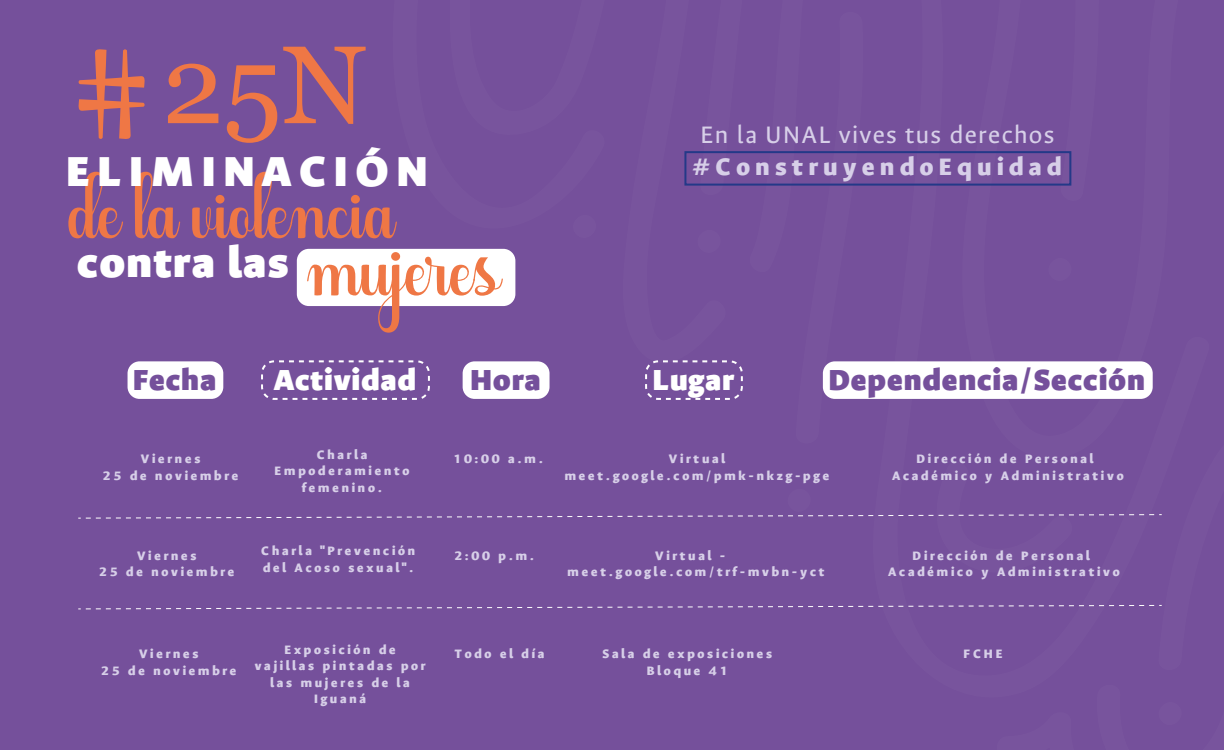
<style>
.page{position:relative;width:1224px;height:750px;background:#75509b}
.page>*{position:absolute;margin:0;border:0;box-sizing:border-box;transform-origin:0 0}
.t1{font:67.3px "Gloritta Script";color:#ef7745}
.t2{font:900 47.1px/91.6px "Ancizar Sans";letter-spacing:.175em;color:#fff}
.t3{font:900 32.6px "Ancizar Sans";letter-spacing:.04em;color:#75509b}
.t4{font:900 32.6px "Ancizar Sans";letter-spacing:.04em;color:#fff}
.t5{font:26.8px "Ancizar Sans";letter-spacing:.05em;color:#d7cfe8}
.t6{font:900 26.8px "Ancizar Sans";letter-spacing:.2em;color:#d7cfe8}
.t7{font:900 13.7px/16.5px "Ancizar Sans";letter-spacing:.2em;color:#d7cfe8;text-align:center}
.s1{font-family:"Gloritta Script";font-weight:400;font-size:67.3px;color:#ef7745}
</style>
<div class="page">
<svg style="left:699px;top:151px;width:373px;height:35px"></svg>
<div style="left:684px;top:151px;width:387px;height:34px;border:2px solid #243988"></div>
<div style="left:297px;top:249px;width:218px;height:57px;background:#fff;border-radius:12px"></div>
<svg style="left:168px;top:64px;width:50px;height:59px"></svg>
<svg style="left:227px;top:65px;width:50px;height:78px"></svg>
<svg style="left:283px;top:47px;width:83px;height:77px"></svg>
<svg style="left:78px;top:49px;width:67px;height:90px"></svg>
<div style="left:128px;top:361px;width:95px;height:38px;background:#fff;border-radius:12px"></div>
<div style="left:463px;top:361px;width:87px;height:38px;background:#fff;border-radius:12px"></div>
<div style="left:823px;top:361px;width:330px;height:38px;background:#fff;border-radius:12px"></div>
<div style="left:645px;top:360px;width:98px;height:40px;border:2px dashed #fff;border-radius:12px"></div>
<div style="left:261px;top:360px;width:169px;height:40px;border:2px dashed #fff;border-radius:12px"></div>
<svg style="left:78px;top:514px;width:1084px;height:96px"></svg>
<h3 class="t5" style="left:700px;top:119px;width:356px">En la UNAL vives tus derechos</h3>
<h3 class="t6" style="left:693px;top:149px;width:370px">#ConstruyendoEquidad</h3>
<h2 class="t2" style="left:67px;top:126px;width:436px">ELIMINACIÓN contra las <span class="s1">mujeres</span></h2>
<h3 class="t3" style="left:133px;top:361px;width:85px">Fecha</h3>
<h3 class="t4" style="left:274px;top:361px;width:143px">Actividad</h3>
<h3 class="t3" style="left:470px;top:361px;width:72px">Hora</h3>
<h3 class="t4" style="left:653px;top:361px;width:83px">Lugar</h3>
<h3 class="t3" style="left:829px;top:361px;width:317px">Dependencia/Sección</h3>
<h1 class="t1" style="left:68px;top:176px;width:329px">de la violencia</h1>
<p class="t7" style="left:275px;top:445px;width:136px">Charla<br>Empoderamiento femenino.</p>
<p class="t7" style="left:103px;top:450px;width:137px">Viernes<br>25 de noviembre</p>
<p class="t7" style="left:454px;top:450px;width:91px">10:00 a.m.</p>
<p class="t7" style="left:565px;top:450px;width:266px">Virtual meet.google.com/pmk-nkzg-pge</p>
<p class="t7" style="left:892px;top:450px;width:233px">Dirección de Personal<br>Académico y Administrativo</p>
<p class="t7" style="left:261px;top:542px;width:155px;text-align:left">Charla "Prevención del Acoso sexual".</p>
<p class="t7" style="left:99px;top:546px;width:137px">Viernes<br>25 de noviembre</p>
<p class="t7" style="left:455px;top:546px;width:81px">2:00 p.m.</p>
<p class="t7" style="left:568px;top:546px;width:258px;text-align:left;text-indent:87px">Virtual - meet.google.com/trf-mvbn-yct</p>
<p class="t7" style="left:888px;top:546px;width:233px">Dirección de Personal<br>Académico y Administrativo</p>
<p class="t7" style="left:255px;top:640px;width:172px">Exposición de vajillas pintadas por las mujeres de la<br>Iguaná</p>
<p class="t7" style="left:101px;top:645px;width:137px">Viernes<br>25 de noviembre</p>
<p class="t7" style="left:454px;top:645px;width:92px">Todo el día</p>
<p class="t7" style="left:602px;top:645px;width:171px">Sala de exposiciones<br>Bloque 41</p>
<p class="t7" style="left:963px;top:645px;width:41px">FCHE</p>
</div>
